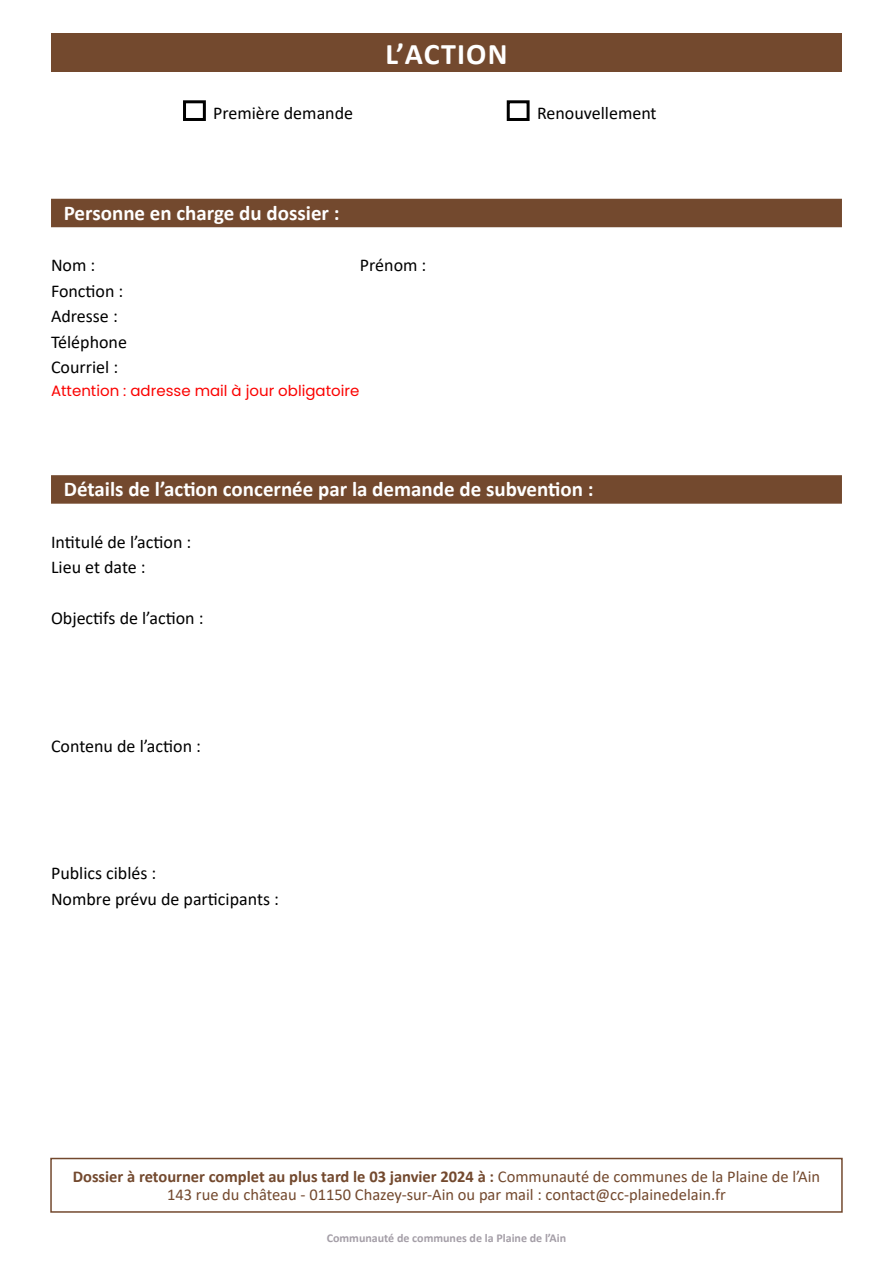
<style>
.page{position:relative;width:893px;height:1263px;background:#fff}
.page>*{position:absolute;margin:0;border:0;box-sizing:border-box;transform-origin:0 0}
.t1{font:700 30px "Calibri";letter-spacing:.04em;color:#fff}
.t2{font:700 21px "Calibri";color:#fff}
.t3{font:18px/25.5px "Calibri";color:#000}
.t4{font:16.5px/18px "Calibri";color:#73492e;text-align:center}
.t5{font:15px "Poppins";color:#fb0200}
.t6{font:700 12px "Calibri";color:#a49ea7}
.s1{font-weight:700}
</style>
<div class="page">
<div style="left:51px;top:34px;width:791px;height:38px;background:#73492e"></div>
<div style="left:51px;top:199px;width:791px;height:28px;background:#73492e"></div>
<div style="left:51px;top:475px;width:791px;height:29px;background:#73492e"></div>
<div style="left:183px;top:100px;width:23px;height:21px;border:3px solid #000"></div>
<div style="left:507px;top:100px;width:23px;height:21px;border:3px solid #000"></div>
<div style="left:50px;top:1158px;width:793px;height:55px;border:2px solid #73492e"></div>
<h1 class="t1" style="left:385px;top:33px;width:124px">L’ACTION</h1>
<p class="t3" style="left:213px;top:100px;width:142px">Première demande</p>
<p class="t3" style="left:537px;top:100px;width:121px">Renouvellement</p>
<p class="t2" style="left:64px;top:198px;width:277px">Personne en charge du dossier :</p>
<p class="t3" style="left:51px;top:252px;width:46px">Nom :</p>
<p class="t3" style="left:360px;top:252px;width:68px">Prénom :</p>
<p class="t3" style="left:51px;top:278px;width:78px">Fonction :<br>Adresse :<br>Téléphone<br>Courriel :</p>
<p class="t5" style="left:51px;top:382px;width:310px">Attention : adresse mail à jour obligatoire</p>
<p class="t2" style="left:64px;top:475px;width:531px">Détails de l’action concernée par la demande de subvention :</p>
<p class="t3" style="left:51px;top:529px;width:142px">Intitulé de l’action :<br>Lieu et date :</p>
<p class="t3" style="left:51px;top:605px;width:154px">Objectifs de l’action :</p>
<p class="t3" style="left:51px;top:733px;width:152px">Contenu de l’action :</p>
<p class="t3" style="left:51px;top:860px;width:229px">Publics ciblés :<br>Nombre prévu de participants :</p>
<p class="t4" style="left:73px;top:1167px;width:749px"><span class="s1">Dossier à retourner complet au plus tard le 03 janvier 2024 à :</span> Communauté de communes de la Plaine de l’Ain<br>143 rue du château - 01150 Chazey-sur-Ain ou par mail : contact@cc-plainedelain.fr</p>
<p class="t6" style="left:327px;top:1229px;width:241px">Communauté de communes de la Plaine de l’Ain</p>
</div>
